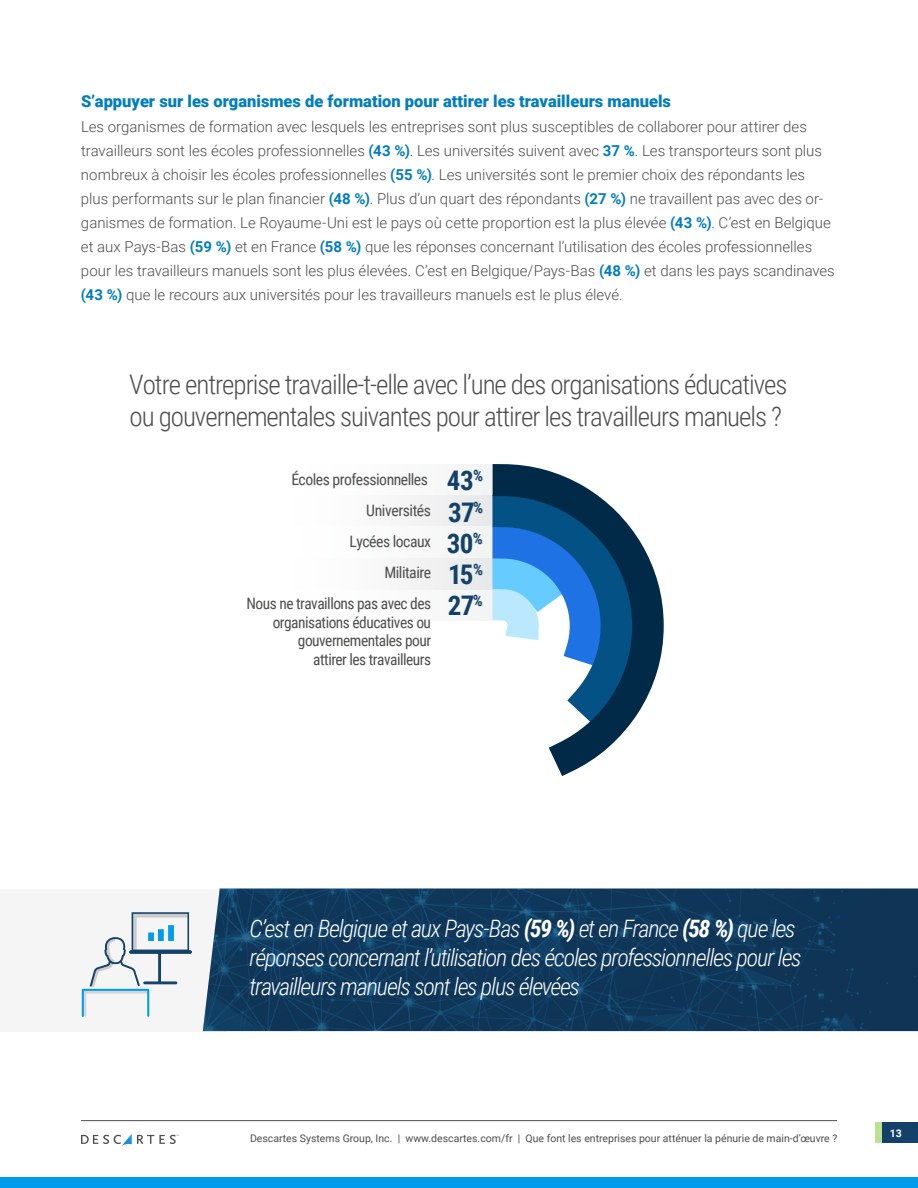
<style>
.page{position:relative;width:918px;height:1188px;background:#fff}
.page>*{position:absolute;margin:0;border:0;box-sizing:border-box;transform-origin:0 0}
.t1{font:300 27px/32.4px "Roboto Condensed";letter-spacing:-.04em;color:#4e4e4d}
.t2{font:700 27px/31.3px "Roboto Condensed";letter-spacing:-.025em;color:#134169;text-align:justify}
.t3{font:italic 300 24px/28.8px "Roboto Condensed";letter-spacing:-.05em;color:#fff}
.t4{font:900 16.5px "Roboto";color:#007dc0}
.t5{font:15.75px/31px "Roboto Condensed";letter-spacing:-.03em;color:#4e4e4d;text-align:right}
.t6{font:700 15.75px "Roboto Condensed";color:#134169}
.t7{font:300 15px/24px "Roboto";color:#4d4d4d}
.t8{font:700 11.1px "Roboto";color:#fff}
.t9{font:10.5px "Roboto";color:#4d4d4d}
.s1{font-weight:700;color:#007dc0}
.s2{font-weight:700}
.s3{font-size:10.5px}
</style>
<div class="page">
<div style="left:0;top:1177px;width:918px;height:11px;background:#009ceb"></div>
<svg style="left:81px;top:1134px;width:98px;height:12px"></svg>
<hr style="left:81px;top:1120px;width:756px;height:1px;background:#4d4d4d">
<div style="left:882px;top:1122px;width:36px;height:21px;background:#134169"></div>
<div style="left:876px;top:1122px;width:6px;height:21px;background:#bce194"></div>
<div style="left:272px;top:587px;width:237px;height:33px;background:#fbfbfb"></div>
<div style="left:276px;top:464px;width:221px;height:32px;background:#fbfbfb"></div>
<div style="left:275px;top:496px;width:220px;height:31px;background:linear-gradient(to right,#fff,#e9eaeb)"></div>
<div style="left:274px;top:527px;width:221px;height:33px;background:#fbfbfb"></div>
<div style="left:275px;top:559px;width:219px;height:31px;background:linear-gradient(to right,#fff,#e9eaeb)"></div>
<svg style="left:483px;top:464px;width:181px;height:312px"></svg>
<div style="left:0;top:889px;width:227px;height:143px;background:#f5f5f5"></div>
<img style="left:203px;top:889px;width:715px;height:142px">
<svg style="left:129px;top:950px;width:63px;height:4px"></svg>
<svg style="left:82px;top:912px;width:107px;height:105px"></svg>
<p class="t4" style="left:81px;top:89px;width:592px">S’appuyer sur les organismes de formation pour attirer les travailleurs manuels</p>
<p class="t7" style="left:81px;top:114px;width:755px">Les organismes de formation avec lesquels les entreprises sont plus susceptibles de collaborer pour attirer des travailleurs sont les écoles professionnelles <span class="s1">(43 %)</span>. Les universités suivent avec <span class="s1">37 %</span>. Les transporteurs sont plus nombreux à choisir les écoles professionnelles <span class="s1">(55 %)</span>. Les universités sont le premier choix des répondants les plus performants sur le plan financier <span class="s1">(48 %)</span>. Plus d’un quart des répondants <span class="s1">(27 %)</span> ne travaillent pas avec des or&shy;ganismes de formation. Le Royaume-Uni est le pays où cette proportion est la plus élevée <span class="s1">(43 %)</span>. C’est en Belgique et aux Pays-Bas <span class="s1">(59 %)</span> et en France <span class="s1">(58 %)</span> que les réponses concernant l’utilisation des écoles professionnelles pour les travailleurs manuels sont les plus élevées. C’est en Belgique/Pays-Bas <span class="s1">(48 %)</span> et dans les pays scandinaves <span class="s1">(43 %)</span> que le recours aux universités pour les travailleurs manuels est le plus élevé.</p>
<h1 class="t1" style="left:129px;top:367px;width:660px">Votre entreprise travaille-t-elle avec l’une des organisations éducatives ou gouvernementales suivantes pour attirer les travailleurs manuels ?</h1>
<p class="t5" style="left:291px;top:463px;width:141px">Écoles professionnelles<br>Universités<br>Lycées locaux<br>Militaire</p>
<h1 class="t2" style="left:447px;top:463px;width:38px">43<sup>% </sup>37<sup>% </sup>30<sup>% </sup>15<sup>%</sup></h1>
<p class="t5" style="left:247px;top:587px;width:186px">Nous ne travaillons pas avec des</p>
<p class="t6" style="left:473px;top:590px;width:12px">%</p>
<p class="t5" style="left:273px;top:612px;width:160px;line-height:18.5px">organisations éducatives ou gouvernementales pour attirer les travailleurs</p>
<h1 class="t2" style="left:448px;top:589px;width:28px">27</h1>
<h2 class="t3" style="left:250px;top:913px;width:554px">C’est en Belgique et aux Pays-Bas <span class="s2">(59 %)</span> et en France <span class="s2">(58 %)</span> que les réponses concernant l’utilisation des écoles professionnelles pour les travailleurs manuels sont les plus élevées</h2>
<p class="t9" style="left:250px;top:1131px;width:589px">Descartes Systems Group, Inc. | www.descartes.com/fr | Que font les entreprises pour atténuer la pénurie de main-d’œuvre ?</p>
<p class="t8" style="left:889px;top:1126px;width:15px">13<span class="s3">13</span></p>
</div>
